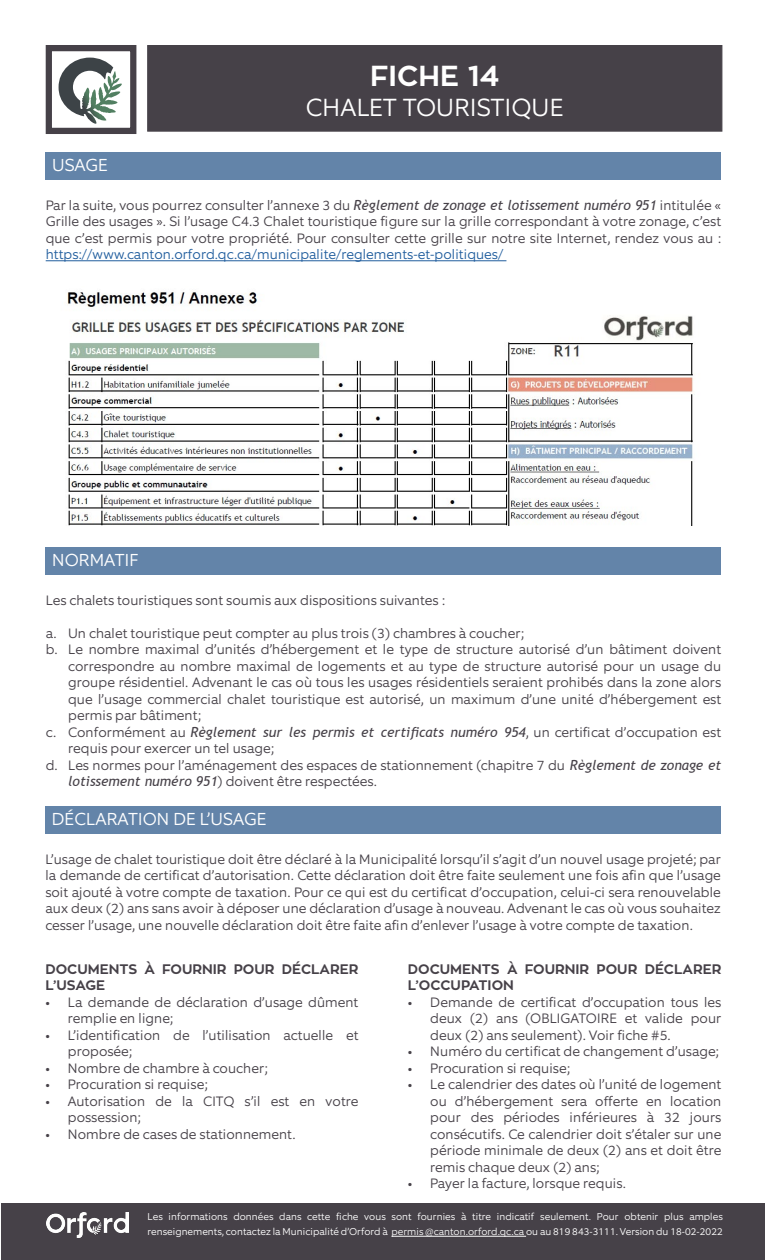
<style>
.page{position:relative;width:765px;height:1260px;background:#fff}
.page>*{position:absolute;margin:0;border:0;box-sizing:border-box;transform-origin:0 0}
.t1{font:700 28.75px "Zona Pro";color:#fff}
.t2{font:300 25px "Equip";color:#fff}
.t3{font:300 17.5px "Equip";color:#fff}
.t4{font:300 13.75px/16.5px "Equip";color:#464148;text-align:justify}
.t5{font:700 13.75px/16.5px "Zona Pro";color:#464148}
.t6{font:300 13.75px "Equip";color:#215e9e}
.t7{font:300 10px/15px "Equip";color:#fff}
.s1{font-family:"Trebuchet MS";font-weight:400;font-style:italic}
.s2{color:#f9f9f9}
</style>
<div class="page">
<div style="left:147px;top:45px;width:575px;height:87px;background:#464148;border:1px solid #464148"></div>
<svg style="left:58px;top:57px;width:57px;height:67px"></svg>
<div style="left:46px;top:45px;width:90px;height:89px;border:6px solid #464148"></div>
<div style="left:1px;top:1203px;width:764px;height:57px;background:#464148"></div>
<hr style="left:391px;top:1236px;width:135px;height:1px;background:#f9f9f9">
<img style="left:46px;top:1213px;width:83px;height:24px">
<div style="left:46px;top:152px;width:675px;height:28px;background:#6384a9"></div>
<hr style="left:46px;top:260px;width:460px;height:1px;background:#215e9e">
<img style="left:67px;top:292px;width:628px;height:234px">
<div style="left:46px;top:547px;width:675px;height:28px;background:#6384a9"></div>
<div style="left:45px;top:806px;width:676px;height:28px;background:#6384a9"></div>
<h1 class="t1" style="left:370px;top:57px;width:130px">FICHE 14</h1>
<h2 class="t2" style="left:306px;top:91px;width:259px">CHALET TOURISTIQUE</h2>
<p class="t3" style="left:52px;top:154px;width:58px">USAGE</p>
<p class="t4" style="left:46px;top:197px;width:677px">Par la suite, vous pourrez consulter l’annexe 3 du <span class="s1">Règlement de zonage et lotissement numéro 951</span> intitulée « Grille des usages ». Si l’usage C4.3 Chalet touristique figure sur la grille correspondant à votre zonage, c’est que c’est permis pour votre propriété. Pour consulter cette grille sur notre site Internet, rendez vous au :</p>
<p class="t6" style="left:46px;top:246px;width:459px">https://www.canton.orford.qc.ca/municipalite/reglements-et-politiques/</p>
<p class="t3" style="left:52px;top:549px;width:88px">NORMATIF</p>
<p class="t4" style="left:46px;top:592px;width:401px">Les chalets touristiques sont soumis aux dispositions suivantes :</p>
<p class="t4" style="left:46px;top:625px;width:480px">a. Un chalet touristique peut compter au plus trois (3) chambres à coucher;</p>
<p class="t4" style="left:46px;top:641px;width:677px">b. Le nombre maximal d’unités d’hébergement et le type de structure autorisé d’un bâtiment doivent</p>
<p class="t4" style="left:68px;top:658px;width:655px">correspondre au nombre maximal de logements et au type de structure autorisé pour un usage du</p>
<p class="t4" style="left:68px;top:674px;width:655px">groupe résidentiel. Advenant le cas où tous les usages résidentiels seraient prohibés dans la zone alors</p>
<p class="t4" style="left:68px;top:691px;width:655px">que l’usage commercial chalet touristique est autorisé, un maximum d’une unité d’hébergement est</p>
<p class="t4" style="left:68px;top:707px;width:134px">permis par bâtiment;</p>
<p class="t4" style="left:46px;top:724px;width:677px">c. Conformément au <span class="s1">Règlement sur les permis et certificats numéro 954</span>, un certificat d’occupation est</p>
<p class="t4" style="left:68px;top:740px;width:207px">requis pour exercer un tel usage;</p>
<p class="t4" style="left:46px;top:757px;width:677px">d. Les normes pour l’aménagement des espaces de stationnement (chapitre 7 du <span class="s1">Règlement de zonage et</span></p>
<p class="t4" style="left:68px;top:773px;width:310px"><span class="s1">lotissement numéro 951</span>) doivent être respectées.</p>
<p class="t3" style="left:52px;top:808px;width:216px">DÉCLARATION DE L’USAGE</p>
<p class="t4" style="left:45px;top:851px;width:677px">L’usage de chalet touristique doit être déclaré à la Municipalité lorsqu’il s’agit d’un nouvel usage projeté; par la demande de certificat d’autorisation. Cette déclaration doit être faite seulement une fois afin que l’usage soit ajouté à votre compte de taxation. Pour ce qui est du certificat d’occupation, celui-ci sera renouvelable aux deux (2) ans sans avoir à déposer une déclaration d’usage à nouveau. Advenant le cas où vous souhaitez cesser l’usage, une nouvelle déclaration doit être faite afin d’enlever l’usage à votre compte de taxation.</p>
<p class="t5" style="left:45px;top:961px;width:315px">DOCUMENTS À FOURNIR POUR DÉCLARER<br>L’USAGE</p>
<p class="t4" style="left:68px;top:994px;width:292px;text-indent:-22px">• La demande de déclaration d’usage dûment remplie en ligne;</p>
<p class="t4" style="left:68px;top:1027px;width:292px;text-indent:-22px">• L’identification de l’utilisation actuelle et proposée;</p>
<p class="t4" style="left:45px;top:1060px;width:224px">• Nombre de chambre à coucher;</p>
<p class="t4" style="left:45px;top:1076px;width:164px">• Procuration si requise;</p>
<p class="t4" style="left:68px;top:1093px;width:292px;text-indent:-22px">• Autorisation de la CITQ s’il est en votre possession;</p>
<p class="t4" style="left:45px;top:1126px;width:252px">• Nombre de cases de stationnement.</p>
<p class="t5" style="left:408px;top:961px;width:315px">DOCUMENTS À FOURNIR POUR DÉCLARER<br>L’OCCUPATION</p>
<p class="t4" style="left:430px;top:994px;width:293px;text-indent:-22px">• Demande de certificat d’occupation tous les deux (2) ans (OBLIGATOIRE et valide pour deux (2) ans seulement). Voir fiche #5.</p>
<p class="t4" style="left:408px;top:1043px;width:313px">• Numéro du certificat de changement d’usage;</p>
<p class="t4" style="left:408px;top:1060px;width:164px">• Procuration si requise;</p>
<p class="t4" style="left:430px;top:1076px;width:293px;text-indent:-22px">• Le calendrier des dates où l’unité de logement ou d’hébergement sera offerte en location pour des périodes inférieures à 32 jours consécutifs. Ce calendrier doit s’étaler sur une période minimale de deux (2) ans et doit être remis chaque deux (2) ans;</p>
<p class="t4" style="left:408px;top:1175px;width:220px">• Payer la facture, lorsque requis.</p>
<p class="t7" style="left:148px;top:1209px;width:577px">Les informations données dans cette fiche vous sont fournies à titre indicatif seulement. Pour obtenir plus amples renseignements, contactez la Municipalité d’Orford à <span class="s2">permis @canton.orford.qc.ca</span> ou au 819 843-3111. Version du 18-02-2022</p>
</div>
